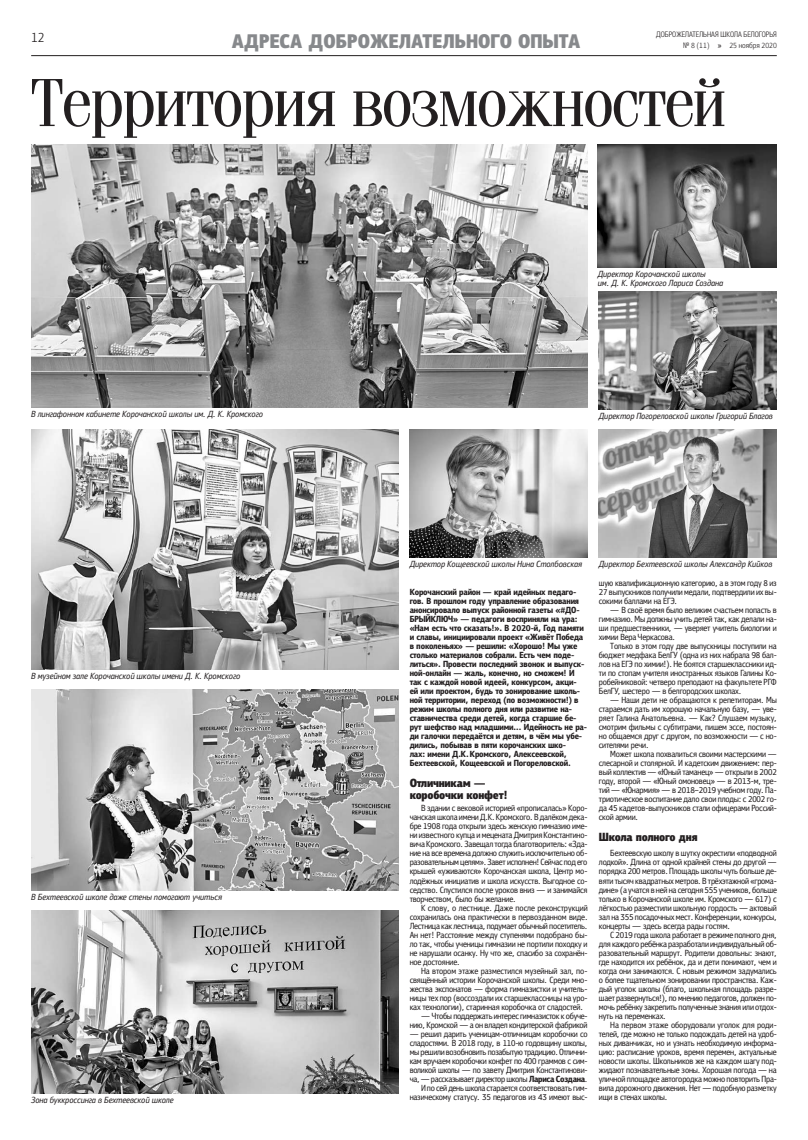
<style>
.page{position:relative;width:808px;height:1140px;background:#fff}
.page>*{position:absolute;margin:0;border:0;box-sizing:border-box;transform-origin:0 0}
.t1{font:69.2px "Free Fountain";letter-spacing:-.01em;color:#231f20}
.t2{font:900 20px "Free Korocha";color:#87898c}
.t3{font:300 14px "Free Korocha";color:#231f20}
.t4{font:900 12px/12px "Free Korocha";letter-spacing:-.02em;color:#231f20}
.t5{font:9px/9px "Free Korocha";letter-spacing:-.02em;color:#231f20;text-align:justify}
.t6{font:700 9px/9px "Free Korocha";letter-spacing:-.02em;color:#231f20}
.t7{font:italic 9px/9px "Free Korocha";letter-spacing:-.005em;color:#231f20}
.t8{font:300 8px "Free Korocha";color:#231f20}
.s1{font-weight:400}
.s2{font-weight:700}
</style>
<div class="page">
<hr style="left:31px;top:55px;width:746px;height:1px;background:#231f20">
<img style="left:31px;top:689px;width:367px;height:201px">
<img style="left:31px;top:145px;width:556px;height:263px">
<img style="left:31px;top:429px;width:367px;height:240px">
<img style="left:599px;top:429px;width:178px;height:129px">
<img style="left:598px;top:145px;width:179px;height:122px">
<img style="left:599px;top:292px;width:178px;height:117px">
<img style="left:410px;top:429px;width:177px;height:129px">
<img style="left:31px;top:910px;width:367px;height:183px">
<h3 class="t3" style="left:31px;top:29px;width:15px">12</h3>
<p class="t8" style="left:656px;top:30px;width:122px">ДОБРОЖЕЛАТЕЛЬНАЯ ШКОЛА БЕЛОГОРЬЯ</p>
<h2 class="t2" style="left:232px;top:29px;width:350px">АДРЕСА ДОБРОЖЕЛАТЕЛЬНОГО ОПЫТА</h2>
<p class="t8" style="left:683px;top:40px;width:95px">№ 8 (11) <span class="s1">»</span> 25 ноября 2020</p>
<h1 class="t1" style="left:31px;top:68px;width:695px">Территория возможностей</h1>
<p class="t7" style="left:31px;top:410px;width:233px">В лингафонном кабинете Корочанской школы им. Д. К. Кромского</p>
<p class="t7" style="left:31px;top:671px;width:211px">В музейном зале Корочанской школы имени Д. К. Кромского</p>
<p class="t7" style="left:31px;top:892px;width:192px">В Бехтеевской школе даже стены помогают учиться</p>
<p class="t7" style="left:31px;top:1095px;width:144px">Зона буккроссинга в Бехтеевской школе</p>
<p class="t7" style="left:598px;top:269px;width:127px">Директор Корочанской школы<br>им. Д. К. Кромского Лариса Создана</p>
<p class="t7" style="left:599px;top:411px;width:175px">Директор Погореловской школы Григорий Благов</p>
<p class="t7" style="left:410px;top:560px;width:174px">Директор Кощеевской школы Нина Столбовская</p>
<p class="t7" style="left:599px;top:560px;width:175px">Директор Бехтеевской школы Александр Кийков</p>
<p class="t6" style="left:410px;top:588px;width:179px">Корочанский район — край идейных педаго&shy;гов. В прошлом году управление образования анонсировало выпуск районной газеты «#ДО-БРЫЙКЛЮЧ» — педагоги восприняли на ура: «Нам есть что сказать!». В 2020-й, Год памяти и славы, инициировали проект «Живёт Победа в поколеньях» — решили: «Хорошо! Мы уже столько материалов собрали. Есть чем поде&shy;литься». Провести последний звонок и выпуск&shy;ной-онлайн — жаль, конечно, но сможем! И так с каждой новой идеей, конкурсом, акци&shy;ей или проектом, будь то зонирование школь&shy;ной территории, переход (по возможности!) в режим школы полного дня или развитие на&shy;ставничества среди детей, когда старшие бе&shy;рут шефство над младшими… Идейность не ра&shy;ди галочки передаётся и детям, в чём мы убе&shy;дились, побывав в пяти корочанских шко-<br>лах: имени Д.К.Кромского, Алексеевской, Бехтеевской, Кощеевской и Погореловской.</p>
<h3 class="t4" style="left:410px;top:777px;width:100px">Отличникам — коробочки конфет!</h3>
<p class="t5" style="left:410px;top:804px;width:179px;text-indent:11px">В здании с вековой историей «прописалась» Коро&shy;чанская школа имени Д.К. Кромского. В далёком дека&shy;бре 1908 года открыли здесь женскую гимназию име&shy;ни известного купца и мецената Дмитрия Константино&shy;вича Кромского. Завещал тогда благотворитель: «Зда&shy;ние на все времена должно служить исключительно об&shy;разовательным целям». Завет исполнен! Сейчас под его крышей «уживаются» Корочанская школа, Центр мо&shy;лодёжных инициатив и школа искусств. Выгодное со&shy;седство. Спустился после уроков вниз — и занимайся творчеством, было бы желание.</p>
<p class="t5" style="left:410px;top:903px;width:179px;text-indent:11px">К слову, о лестнице. Даже после реконструкций сохранилась она практически в первозданном виде.<br>Лестница как лестница, подумает обычный посетитель.<br>Ан нет! Расстояние между ступенями подобрано бы&shy;ло так, чтобы ученицы гимназии не портили походку и не нарушали осанку. Ну что же, спасибо за сохранён&shy;ное достояние.</p>
<p class="t5" style="left:410px;top:966px;width:179px;text-indent:11px">На втором этаже разместился музейный зал, по&shy;свящённый истории Корочанской школы. Среди мно&shy;жества экспонатов — форма гимназистки и учитель&shy;ницы тех пор (воссоздали их старшеклассницы на уро&shy;ках технологии), старинная коробочка от сладостей.</p>
<p class="t5" style="left:410px;top:1011px;width:179px;text-align:right">— Чтобы поддержать интерес гимназисток к обуче&shy;нию, Кромской — а он владел кондитерской фабрикой</p>
<p class="t5" style="left:410px;top:1029px;width:179px;text-align:right">— решил дарить ученицам-отличницам коробочки со сладостями. В 2018 году, в 110-ю годовщину школы, мы решили возобновить позабытую традицию. Отлични&shy;кам вручаем коробочки конфет по 400 граммов с сим&shy;воликой школы — по завету Дмитрия Константинови&shy;ча, — рассказывает директор школы <span class="s2">Лариса Создана</span>.<br>И по сей день школа старается соответствовать гим&shy;назическому статусу. 35 педагогов из 43 имеют выс-</p>
<p class="t5" style="left:599px;top:579px;width:179px">шую квалификационную категорию, а в этом году 8 из 27 выпускников получили медали, подтвердили их вы&shy;сокими баллами на ЕГЭ.</p>
<p class="t5" style="left:599px;top:606px;width:179px;text-indent:11px">— В своё время было великим счастьем попасть в гимназию. Мы должны учить детей так, как делали на&shy;ши предшественники, — уверяет учитель биологии и химии Вера Черкасова.</p>
<p class="t5" style="left:599px;top:642px;width:179px;text-indent:11px">Только в этом году две выпускницы поступили на бюджет медфака БелГУ (одна из них набрала 98 бал&shy;лов на ЕГЭ по химии!). Не боятся старшеклассники ид&shy;ти по стопам учителя иностранных языков Галины Ко&shy;робейниковой: четверо преподают на факультете РГФ БелГУ, шестеро — в белгородских школах.</p>
<p class="t5" style="left:599px;top:696px;width:180px;text-indent:11px">— Наши дети не обращаются к репетиторам. Мы стараемся дать им хорошую начальную базу, — уве&shy;ряет Галина Анатольевна. — Как? Слушаем музыку, смотрим фильмы с субтитрами, пишем эссе, постоян&shy;но общаемся друг с другом, по возможности — с но&shy;сителями речи.</p>
<p class="t5" style="left:599px;top:750px;width:179px;text-indent:11px">Может школа похвалиться своими мастерскими — слесарной и столярной. И кадетским движением: пер&shy;вый коллектив — «Юный таманец» — открыли в 2002 году, второй — «Юный омоновец» — в 2013-м, тре&shy;тий — «Юнармия» — в 2018–2019 учебном году. Па&shy;триотическое воспитание дало свои плоды: с 2002 го&shy;да 45 кадетов-выпускников стали офицерами Россий&shy;ской армии.</p>
<h3 class="t4" style="left:599px;top:831px;width:100px">Школа полного дня</h3>
<p class="t5" style="left:599px;top:849px;width:180px;text-indent:11px">Бехтеевскую школу в шутку окрестили «подводной лодкой». Длина от одной крайней стены до другой — порядка 200 метров. Площадь школы чуть больше де&shy;вяти тысяч квадратных метров. В трёхэтажной «грома&shy;дине» (а учатся в ней на сегодня 555 учеников, больше только в Корочанской школе им. Кромского — 617) с лёгкостью разместили школьную гордость — актовый зал на 355 посадочных мест. Конференции, конкурсы, концерты — здесь всегда рады гостям.</p>
<p class="t5" style="left:599px;top:930px;width:179px;text-indent:11px">С 2019 года школа работает в режиме полного дня, для каждого ребёнка разработали индивидуальный об&shy;разовательный маршрут. Родители довольны: знают, где находится их ребёнок, да и дети понимают, чем и когда они занимаются. С новым режимом задумались о более тщательном зонировании пространства. Каж&shy;дый уголок школы (благо, школьная площадь разре&shy;шает развернуться!), по мнению педагогов, должен по&shy;мочь ребёнку закрепить полученные знания или отдох&shy;нуть на переменках.</p>
<p class="t5" style="left:599px;top:1020px;width:179px;text-indent:11px">На первом этаже оборудовали уголок для роди&shy;телей, где можно не только подождать детей на удоб&shy;ных диванчиках, но и узнать необходимую информа&shy;цию: расписание уроков, время перемен, актуальные новости школы. Школьников же на каждом шагу под&shy;жидают познавательные зоны. Хорошая погода — на уличной площадке автогородка можно повторить Пра&shy;вила дорожного движения. Нет — подобную разметку ищи в стенах школы.</p>
</div>
